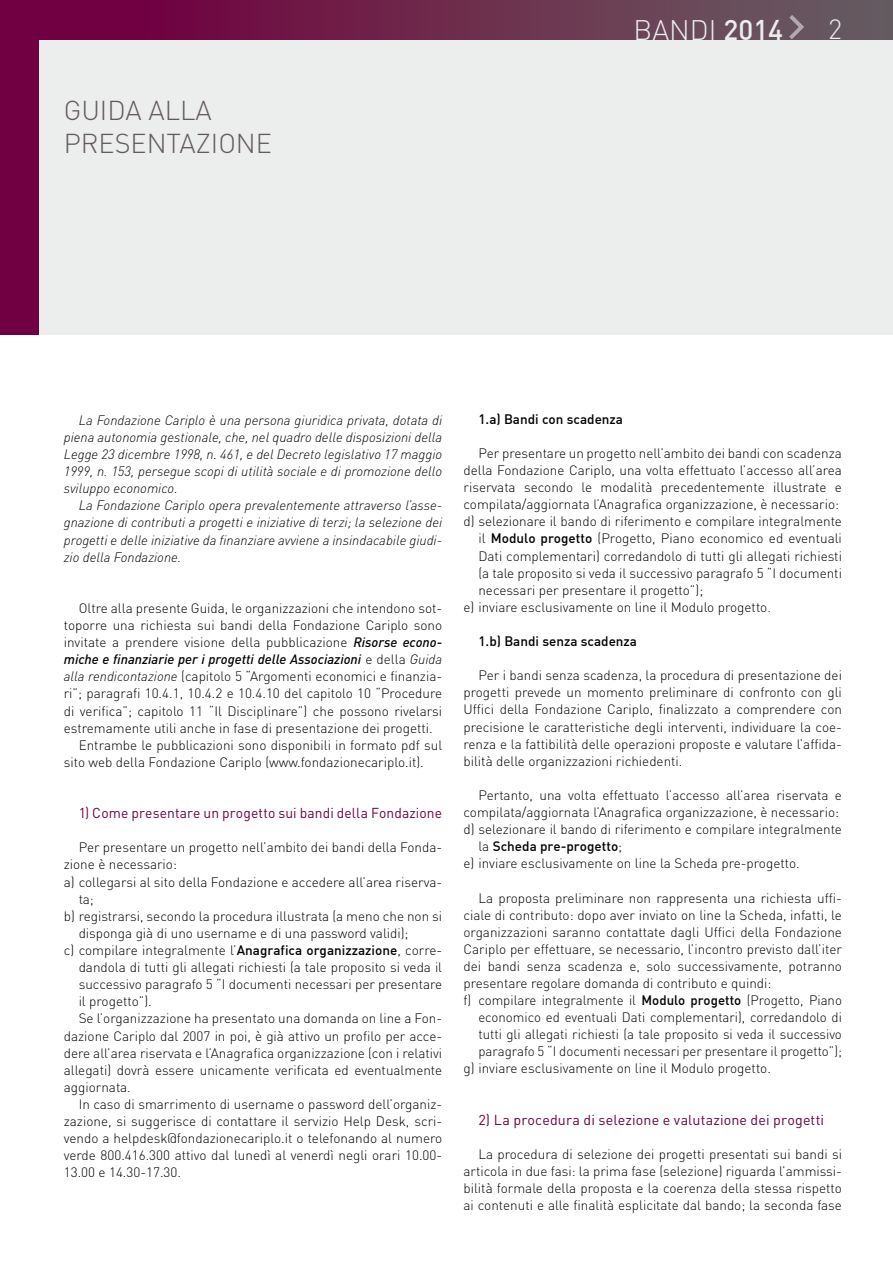
<style>
.page{position:relative;width:893px;height:1263px;background:#fff}
.page>*{position:absolute;margin:0;border:0;box-sizing:border-box;transform-origin:0 0}
.t1{font:300 27.9px "DIN";color:#eceded}
.t2{font:300 27.45px "DIN";color:#eceded}
.t3{font:300 27px "DIN";color:#635a60}
.t4{font:14.25px "DIN";letter-spacing:.01em;color:#700041}
.t5{font:300 13.5px/17.1px "DIN";color:#000;text-align:justify}
.t6{font:italic 300 13.5px/17.1px "DIN";color:#000;text-align:justify}
.t7{font:500 13.5px "DIN";color:#000}
.t8{font:italic 500 13.5px "DIN";color:#000}
.s1{font-weight:500}
.s2{font-weight:500;font-style:italic}
.s3{font-weight:300;font-style:normal}
.s4{font-weight:300}
.s5{font-style:italic}
</style>
<div class="page">
<div style="left:0;top:0;width:893px;height:335px;background:#eceded"></div>
<div style="left:0;top:0;width:893px;height:39px;background:linear-gradient(to right,#72003b,#676060)"></div>
<div style="left:0;top:0;width:38px;height:335px;background:#700041"></div>
<svg style="left:789px;top:15px;width:15px;height:24px"></svg>
<hr style="left:892px;top:0;width:1px;height:39px;background:#635a60">
<h3 class="t3" style="left:64px;top:93px;width:33px">Guida</h3>
<h3 class="t3" style="left:149px;top:93px;width:17px">alla</h3>
<h3 class="t3" style="left:64px;top:126px;width:10px">presentazione</h3>
<h1 class="t1" style="left:634px;top:12px;width:151px">BANDI <span class="s1">2014</span></h1>
<h2 class="t2" style="left:828px;top:13px;width:16px">2</h2>
<p class="t6" style="left:64px;top:411px;width:380px;text-indent:15px">La Fondazione Cariplo è una persona giuridica privata, dotata di piena autonomia gestionale, che, nel quadro delle disposizioni della Legge 23 dicembre 1998, n. 461, e del Decreto legislativo 17 maggio 1999, n. 153, persegue scopi di utilità sociale e di promozione dello sviluppo economico.</p>
<p class="t6" style="left:64px;top:497px;width:380px;text-indent:15px">La Fondazione Cariplo opera prevalentemente attraverso l’asse&shy;gnazione di contributi a progetti e iniziative di terzi; la selezione dei progetti e delle iniziative da finanziare avviene a insindacabile giudi&shy;zio della Fondazione.</p>
<p class="t5" style="left:79px;top:599px;width:365px">Oltre alla presente Guida, le organizzazioni che intendono sot-</p>
<p class="t5" style="left:64px;top:616px;width:380px">toporre una richiesta sui bandi della Fondazione Cariplo sono</p>
<p class="t5" style="left:64px;top:634px;width:380px">invitate a prendere visione della pubblicazione <span class="s2">Risorse econo-</span></p>
<p class="t8" style="left:64px;top:651px;width:380px">miche e finanziarie per i progetti delle Associazioni <span class="s3">e della</span> <span class="s4">Guida</span></p>
<p class="t5" style="left:64px;top:668px;width:380px"><span class="s5">alla rendicontazione</span> (capitolo 5 “Argomenti economici e finanzia-</p>
<p class="t5" style="left:64px;top:685px;width:380px">ri”; paragrafi 10.4.1, 10.4.2 e 10.4.10 del capitolo 10 “Procedure</p>
<p class="t5" style="left:64px;top:702px;width:380px">di verifica”; capitolo 11 “Il Disciplinare”) che possono rivelarsi</p>
<p class="t5" style="left:64px;top:719px;width:370px">estremamente utili anche in fase di presentazione dei progetti.</p>
<p class="t5" style="left:79px;top:736px;width:365px">Entrambe le pubblicazioni sono disponibili in formato pdf sul</p>
<p class="t5" style="left:64px;top:753px;width:361px">sito web della Fondazione Cariplo (www.fondazionecariplo.it).</p>
<p class="t4" style="left:79px;top:804px;width:365px">1) Come presentare un progetto sui bandi della Fondazione</p>
<p class="t5" style="left:79px;top:839px;width:365px">Per presentare un progetto nell’ambito dei bandi della Fonda-</p>
<p class="t5" style="left:64px;top:856px;width:115px">zione è necessario:</p>
<p class="t5" style="left:64px;top:873px;width:380px">a) collegarsi al sito della Fondazione e accedere all’area riserva-</p>
<p class="t5" style="left:79px;top:890px;width:17px">ta;</p>
<p class="t5" style="left:64px;top:907px;width:380px">b) registrarsi, secondo la procedura illustrata (a meno che non si</p>
<p class="t5" style="left:79px;top:924px;width:331px">disponga già di uno username e di una password validi);</p>
<p class="t5" style="left:64px;top:941px;width:380px">c) compilare integralmente l’<span class="s1">Anagrafica organizzazione</span>, corre-</p>
<p class="t5" style="left:79px;top:958px;width:365px">dandola di tutti gli allegati richiesti (a tale proposito si veda il</p>
<p class="t5" style="left:79px;top:976px;width:365px">successivo paragrafo 5 “I documenti necessari per presentare</p>
<p class="t5" style="left:79px;top:993px;width:75px">il progetto”).</p>
<p class="t5" style="left:79px;top:1010px;width:365px">Se l’organizzazione ha presentato una domanda on line a Fon-</p>
<p class="t5" style="left:64px;top:1027px;width:380px">dazione Cariplo dal 2007 in poi, è già attivo un profilo per acce-</p>
<p class="t5" style="left:64px;top:1044px;width:380px">dere all’area riservata e l’Anagrafica organizzazione (con i relativi</p>
<p class="t5" style="left:64px;top:1061px;width:380px">allegati) dovrà essere unicamente verificata ed eventualmente</p>
<p class="t5" style="left:64px;top:1078px;width:69px">aggiornata.</p>
<p class="t5" style="left:79px;top:1095px;width:365px">In caso di smarrimento di username o password dell’organiz-</p>
<p class="t5" style="left:64px;top:1112px;width:380px">zazione, si suggerisce di contattare il servizio Help Desk, scri-</p>
<p class="t5" style="left:64px;top:1129px;width:380px">vendo a helpdesk@fondazionecariplo.it o telefonando al numero</p>
<p class="t5" style="left:64px;top:1147px;width:380px">verde 800.416.300 attivo dal lunedì al venerdì negli orari 10.00-</p>
<p class="t5" style="left:64px;top:1164px;width:119px">13.00 e 14.30-17.30.</p>
<p class="t7" style="left:478px;top:410px;width:146px">1.a) Bandi con scadenza</p>
<p class="t5" style="left:478px;top:444px;width:365px">Per presentare un progetto nell’ambito dei bandi con scadenza</p>
<p class="t5" style="left:463px;top:461px;width:380px">della Fondazione Cariplo, una volta effettuato l’accesso all’area</p>
<p class="t5" style="left:463px;top:478px;width:380px">riservata secondo le modalità precedentemente illustrate e</p>
<p class="t5" style="left:463px;top:496px;width:377px">compilata/aggiornata l’Anagrafica organizzazione, è necessario:</p>
<p class="t5" style="left:463px;top:513px;width:380px">d) selezionare il bando di riferimento e compilare integralmente</p>
<p class="t5" style="left:478px;top:530px;width:365px">il <span class="s1">Modulo progetto</span> (Progetto, Piano economico ed eventuali</p>
<p class="t5" style="left:478px;top:547px;width:365px">Dati complementari) corredandolo di tutti gli allegati richiesti</p>
<p class="t5" style="left:478px;top:564px;width:365px">(a tale proposito si veda il successivo paragrafo 5 “I documenti</p>
<p class="t5" style="left:478px;top:581px;width:226px">necessari per presentare il progetto”);</p>
<p class="t5" style="left:463px;top:598px;width:309px">e) inviare esclusivamente on line il Modulo progetto.</p>
<p class="t7" style="left:478px;top:632px;width:160px">1.b) Bandi senza scadenza</p>
<p class="t5" style="left:463px;top:667px;width:380px;text-indent:15px">Per i bandi senza scadenza, la procedura di presentazione dei progetti prevede un momento preliminare di confronto con gli Uffici della Fondazione Cariplo, finalizzato a comprendere con precisione le caratteristiche degli interventi, individuare la coe&shy;renza e la fattibilità delle operazioni proposte e valutare l’affida&shy;bilità delle organizzazioni richiedenti.</p>
<p class="t5" style="left:478px;top:786px;width:365px">Pertanto, una volta effettuato l’accesso all’area riservata e</p>
<p class="t5" style="left:463px;top:803px;width:377px">compilata/aggiornata l’Anagrafica organizzazione, è necessario:</p>
<p class="t5" style="left:463px;top:821px;width:380px">d) selezionare il bando di riferimento e compilare integralmente</p>
<p class="t7" style="left:478px;top:838px;width:145px"><span class="s4">la</span> Scheda pre-progetto<span class="s4">;</span></p>
<p class="t5" style="left:463px;top:855px;width:338px">e) inviare esclusivamente on line la Scheda pre-progetto.</p>
<p class="t5" style="left:478px;top:889px;width:365px">La proposta preliminare non rappresenta una richiesta uffi-</p>
<p class="t5" style="left:463px;top:906px;width:380px">ciale di contributo: dopo aver inviato on line la Scheda, infatti, le</p>
<p class="t5" style="left:463px;top:923px;width:380px">organizzazioni saranno contattate dagli Uffici della Fondazione</p>
<p class="t5" style="left:463px;top:940px;width:380px">Cariplo per effettuare, se necessario, l’incontro previsto dall’iter</p>
<p class="t5" style="left:463px;top:957px;width:380px">dei bandi senza scadenza e, solo successivamente, potranno</p>
<p class="t5" style="left:463px;top:974px;width:309px">presentare regolare domanda di contributo e quindi:</p>
<p class="t5" style="left:463px;top:991px;width:380px">f) compilare integralmente il <span class="s1">Modulo progetto</span> (Progetto, Piano</p>
<p class="t5" style="left:478px;top:1009px;width:365px">economico ed eventuali Dati complementari), corredandolo di</p>
<p class="t5" style="left:478px;top:1026px;width:365px">tutti gli allegati richiesti (a tale proposito si veda il successivo</p>
<p class="t5" style="left:478px;top:1043px;width:365px">paragrafo 5 “I documenti necessari per presentare il progetto”);</p>
<p class="t5" style="left:463px;top:1060px;width:309px">g) inviare esclusivamente on line il Modulo progetto.</p>
<p class="t4" style="left:478px;top:1111px;width:347px">2) La procedura di selezione e valutazione dei progetti</p>
<p class="t5" style="left:463px;top:1145px;width:380px;text-indent:15px">La procedura di selezione dei progetti presentati sui bandi si articola in due fasi: la prima fase (selezione) riguarda l’ammissi&shy;bilità formale della proposta e la coerenza della stessa rispetto ai contenuti e alle finalità esplicitate dal bando; la seconda fase</p>
</div>
